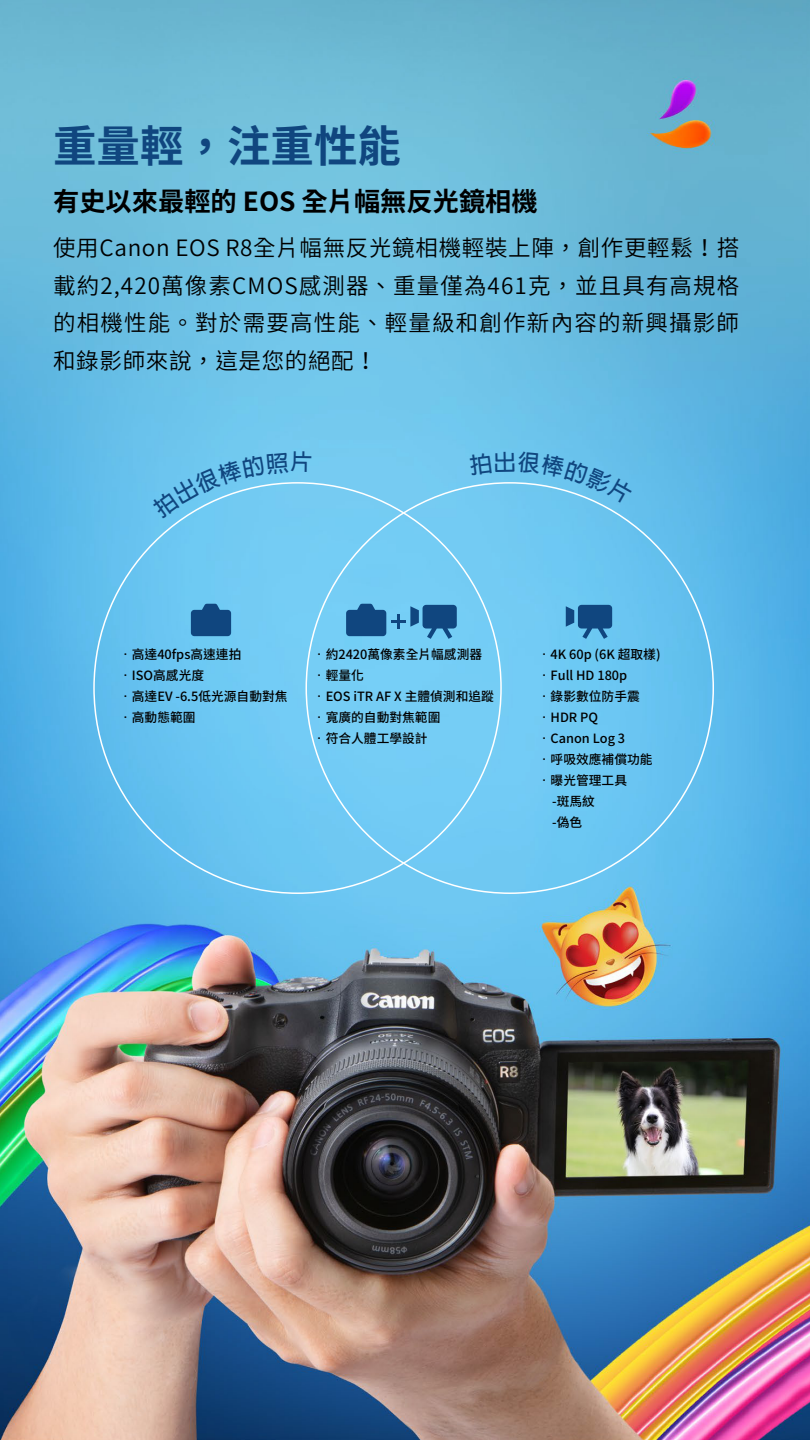
<style>
.page{position:relative;width:810px;height:1440px;background:#fff}
.page>*{position:absolute;margin:0;border:0;box-sizing:border-box;transform-origin:0 0}
.t1{font:700 43.5px "Source Han Sans TW";color:#10467f}
.t2{font:700 26.25px "Source Han Sans TW";color:#000}
.t3{font:22.5px/37.5px "Source Han Sans TW";letter-spacing:.055em;color:#000;text-align:justify}
.t4{font:500 12.75px/21px "Source Han Sans TW";color:#000}
</style>
<div class="page">
<img style="left:0;top:0;width:810px;height:1440px">
<svg style="left:566px;top:605px;width:46px;height:34px;background:#3073a7"></svg>
<svg style="left:191px;top:604px;width:40px;height:32px"></svg>
<svg style="left:346px;top:604px;width:111px;height:35px;background:#3a7fb1"></svg>
<div style="left:151px;top:451px;width:160px;height:68px;background:#71c9f1"></div>
<div style="left:469px;top:451px;width:165px;height:54px;background:#6dc6ef"></div>
<h1 class="t1" style="left:53px;top:122px;width:350px">重量輕，注重性能</h1>
<h2 class="t2" style="left:53px;top:186px;width:486px">有史以來最輕的 EOS 全片幅無反光鏡相機</h2>
<h3 class="t3" style="left:53px;top:230px;width:688px">使用Canon EOS R8全片幅無反光鏡相機輕裝上陣，創作更輕鬆！搭載約2,420萬像素CMOS感測器、重量僅為461克，並且具有高規格的相機性能。對於需要高性能、輕量級和創作新內容的新興攝影師和錄影師來說，這是您的絕配！</h3>
<p class="t4" style="left:119px;top:644px;width:124px">•高達40fps高速連拍</p>
<p class="t4" style="left:119px;top:665px;width:87px">•ISO高感光度</p>
<p class="t4" style="left:119px;top:686px;width:170px">•高達EV -6.5低光源自動對焦</p>
<p class="t4" style="left:119px;top:707px;width:78px">•高動態範圍</p>
<p class="t4" style="left:313px;top:644px;width:171px">•約2420萬像素全片幅感測器</p>
<p class="t4" style="left:313px;top:665px;width:52px">•輕量化</p>
<p class="t4" style="left:313px;top:686px;width:183px">•EOS iTR AF X 主體偵測和追蹤</p>
<p class="t4" style="left:313px;top:707px;width:129px">•寬廣的自動對焦範圍</p>
<p class="t4" style="left:313px;top:728px;width:116px">•符合人體工學設計</p>
<p class="t4" style="left:538px;top:644px;width:124px">•4K 60p (6K 超取樣)</p>
<p class="t4" style="left:538px;top:665px;width:91px">•Full HD 180p</p>
<p class="t4" style="left:538px;top:686px;width:103px">•錄影數位防手震</p>
<p class="t4" style="left:538px;top:707px;width:62px">•HDR PQ</p>
<p class="t4" style="left:538px;top:728px;width:89px">•Canon Log 3</p>
<p class="t4" style="left:538px;top:749px;width:116px">•呼吸效應補償功能</p>
<p class="t4" style="left:552px;top:770px;width:76px;text-indent:-14px">•曝光管理工具-斑馬紋<br>-偽色</p>
</div>
